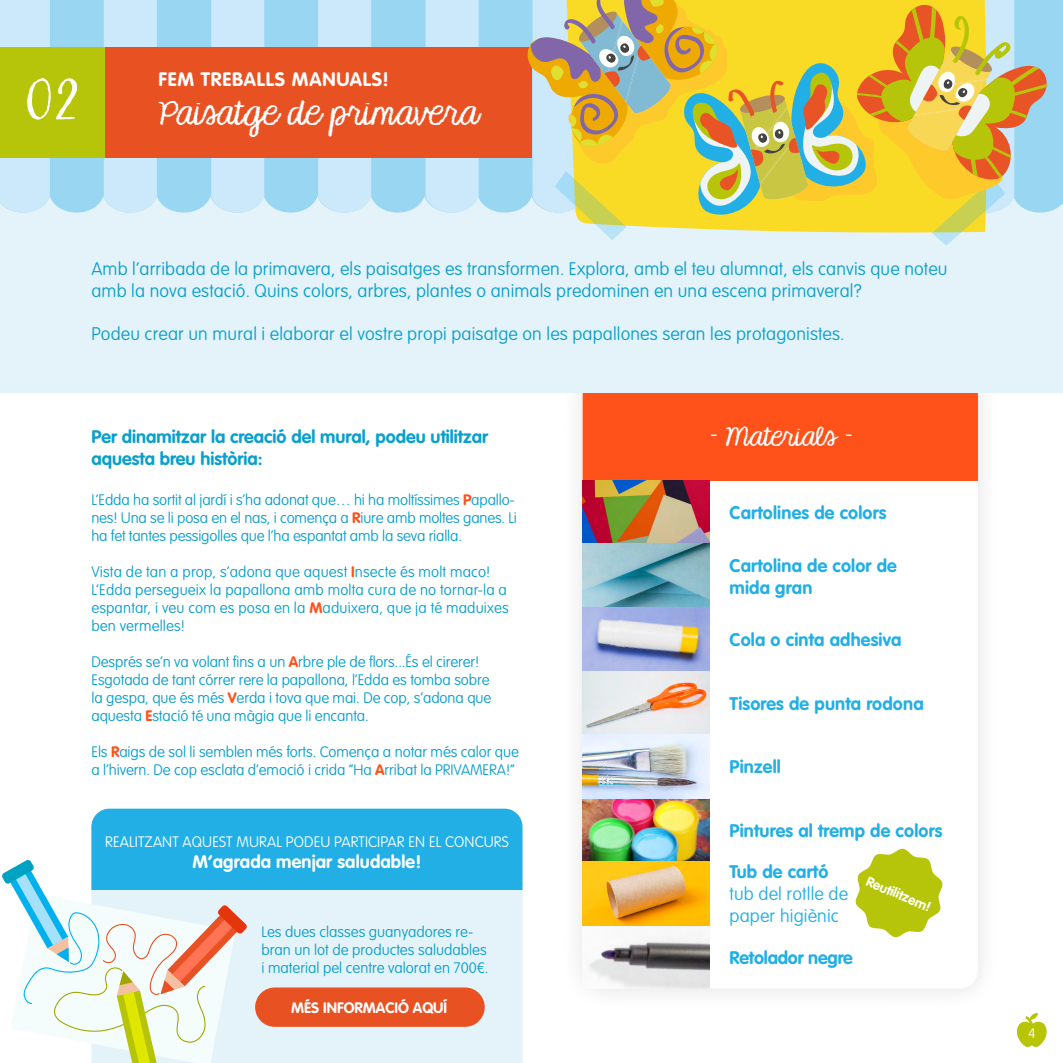
<style>
.page{position:relative;width:1063px;height:1063px;background:#fff}
.page>*{position:absolute;margin:0;border:0;box-sizing:border-box;transform-origin:0 0}
.t1{font:54px "Adorn Condensed Sans";color:#fff}
.t2{font:32.7px "KG Makes You Stronger";color:#fff}
.t3{font:25.5px "KG Makes You Stronger";color:#fff}
.t4{font:700 19.2px "VAG Rounded Std";letter-spacing:.04em;color:#fff}
.t5{font:100 18px/21.6px "VAG Rounded Std";letter-spacing:.01em;color:#0ba0cc}
.t6{font:700 18px/21.6px "VAG Rounded Std";letter-spacing:.01em;color:#21afe6}
.t7{font:700 18px/21.6px "VAG Rounded Std";color:#0ba0cc}
.t8{font:100 18px/21.6px "VAG Rounded Std";letter-spacing:.01em;color:#21afe6}
.t9{font:700 18px "VAG Rounded Std";letter-spacing:.01em;color:#fff}
.t10{font:700 18px "VAG Rounded Std";letter-spacing:-.01em;color:#21afe6}
.t11{font:100 15px/18px "VAG Rounded Std";letter-spacing:-.005em;color:#0ba0cc}
.t12{font:100 15px "VAG Rounded Std";letter-spacing:.01em;color:#fff}
.t13{font:700 15px "VAG Rounded Std";color:#fff}
.t14{font:700 13.5px "VAG Rounded Std";color:#fff}
.t15{font:100 13.5px "VAG Rounded Std";color:#fff}
.s1{font-weight:700;color:#ff511a}
</style>
<div class="page">
<svg style="left:1016px;top:1013px;width:31px;height:34px"></svg>
<div style="left:247px;top:890px;width:275px;height:173px;background:#e4f3fa"></div>
<div style="left:91px;top:809px;width:431px;height:81px;background:#21afe6"></div>
<div style="left:559px;top:352px;width:443px;height:660px;background:#fbfbfb"></div>
<div style="left:583px;top:376px;width:395px;height:613px;background:#fff;border-radius:18px"></div>
<div style="left:583px;top:393px;width:395px;height:87px;background:#ff511a"></div>
<img style="left:583px;top:480px;width:126px;height:64px">
<svg style="left:583px;top:544px;width:126px;height:64px"></svg>
<img style="left:583px;top:608px;width:126px;height:63px">
<svg style="left:583px;top:671px;width:126px;height:64px;fill:#eaeaed"></svg>
<img style="left:583px;top:798px;width:126px;height:64px">
<svg style="left:583px;top:925px;width:126px;height:64px"></svg>
<img style="left:583px;top:735px;width:126px;height:63px">
<svg style="left:583px;top:862px;width:126px;height:63px"></svg>
<div style="left:0;top:179px;width:1063px;height:214px;background:#e4f3fa"></div>
<div style="left:50px;top:0;width:1013px;height:213px;background:#99d6f2"></div>
<div style="left:0;top:0;width:50px;height:213px;background:#cbe9fa"></div>
<div style="left:104px;top:0;width:53px;height:213px;background:#cbe9fa"></div>
<div style="left:211px;top:0;width:53px;height:213px;background:#cbe9fa"></div>
<div style="left:318px;top:0;width:53px;height:213px;background:#cbe9fa"></div>
<div style="left:426px;top:0;width:53px;height:213px;background:#cbe9fa"></div>
<div style="left:0;top:47px;width:532px;height:110px;background:#e85223"></div>
<div style="left:0;top:47px;width:104px;height:110px;background:#b6c509"></div>
<div style="left:255px;top:987px;width:230px;height:40px;background:#e85223;border-radius:20px"></div>
<svg style="left:524px;top:0;width:525px;height:246px"></svg>
<svg style="left:855px;top:848px;width:88px;height:90px"></svg>
<svg style="left:2px;top:859px;width:245px;height:204px"></svg>
<h1 class="t1" style="left:25px;top:66px;width:56px">02</h1>
<p class="t4" style="left:159px;top:68px;width:232px">FEM TREBALLS MANUALS!</p>
<h2 class="t2" style="left:159px;top:93px;width:321px">Paisatge de primavera</h2>
<p class="t5" style="left:91px;top:259px;width:858px">Amb l’arribada de la primavera, els paisatges es transformen. Explora, amb el teu alumnat, els canvis que noteu amb la nova estació. Quins colors, arbres, plantes o animals predominen en una escena primaveral?</p>
<p class="t5" style="left:91px;top:324px;width:755px">Podeu crear un mural i elaborar el vostre propi paisatge on les papallones seran les protagonistes.</p>
<p class="t7" style="left:91px;top:427px;width:398px">Per dinamitzar la creació del mural, podeu utilitzar aquesta breu història:</p>
<p class="t11" style="left:91px;top:491px;width:427px">L’Edda ha sortit al jardí i s’ha adonat que… hi ha moltíssimes <span class="s1">P</span>apallo&shy;nes! Una se li posa en el nas, i comença a <span class="s1">R</span>iure amb moltes ganes. Li ha fet tantes pessigolles que l’ha espantat amb la seva rialla.</p>
<p class="t11" style="left:91px;top:563px;width:419px">Vista de tan a prop, s’adona que aquest <span class="s1">I</span>nsecte és molt maco!<br>L’Edda persegueix la papallona amb molta cura de no tornar-la a espantar, i veu com es posa en la <span class="s1">M</span>aduixera, que ja té maduixes ben vermelles!</p>
<p class="t11" style="left:91px;top:653px;width:401px">Després se’n va volant fins a un <span class="s1">A</span>rbre ple de flors...És el cirerer!<br>Esgotada de tant córrer rere la papallona, l’Edda es tomba sobre la gespa, que és més <span class="s1">V</span>erda i tova que mai. De cop, s’adona que aquesta <span class="s1">E</span>stació té una màgia que li encanta.</p>
<p class="t11" style="left:91px;top:743px;width:429px">Els <span class="s1">R</span>aigs de sol li semblen més forts. Comença a notar més calor que a l’hivern. De cop esclata d’emoció i crida “Ha <span class="s1">A</span>rribat la PRIVAMERA!”</p>
<p class="t12" style="left:105px;top:833px;width:405px">REALITZANT AQUEST MURAL PODEU PARTICIPAR EN EL CONCURS</p>
<p class="t9" style="left:193px;top:851px;width:230px">M’agrada menjar saludable!</p>
<p class="t11" style="left:261px;top:924px;width:229px">Les dues classes guanyadores re&shy;bran un lot de productes saludables i material pel centre valorat en 700€.</p>
<p class="t13" style="left:291px;top:999px;width:158px">MÉS INFORMACIÓ AQUÍ</p>
<h3 class="t3" style="left:708px;top:421px;width:146px">- Materials -</h3>
<p class="t6" style="left:730px;top:503px;width:159px">Cartolines de colors</p>
<p class="t6" style="left:730px;top:556px;width:169px">Cartolina de color de mida gran</p>
<p class="t6" style="left:730px;top:630px;width:174px">Cola o cinta adhesiva</p>
<p class="t6" style="left:730px;top:693px;width:196px">Tisores de punta rodona</p>
<p class="t6" style="left:730px;top:757px;width:53px">Pinzell</p>
<p class="t6" style="left:730px;top:820px;width:214px">Pintures al tremp de colors</p>
<p class="t6" style="left:730px;top:862px;width:100px">Tub de cartó</p>
<p class="t8" style="left:730px;top:883px;width:120px">tub del rotlle de paper higiènic</p>
<p class="t10" style="left:730px;top:947px;width:125px">Retolador negre</p>
<p class="t14" style="left:870px;top:873px;width:70px;rotate:23deg">Reutilitzem!</p>
<p class="t15" style="left:1028px;top:1026px;width:9px">4</p>
</div>
